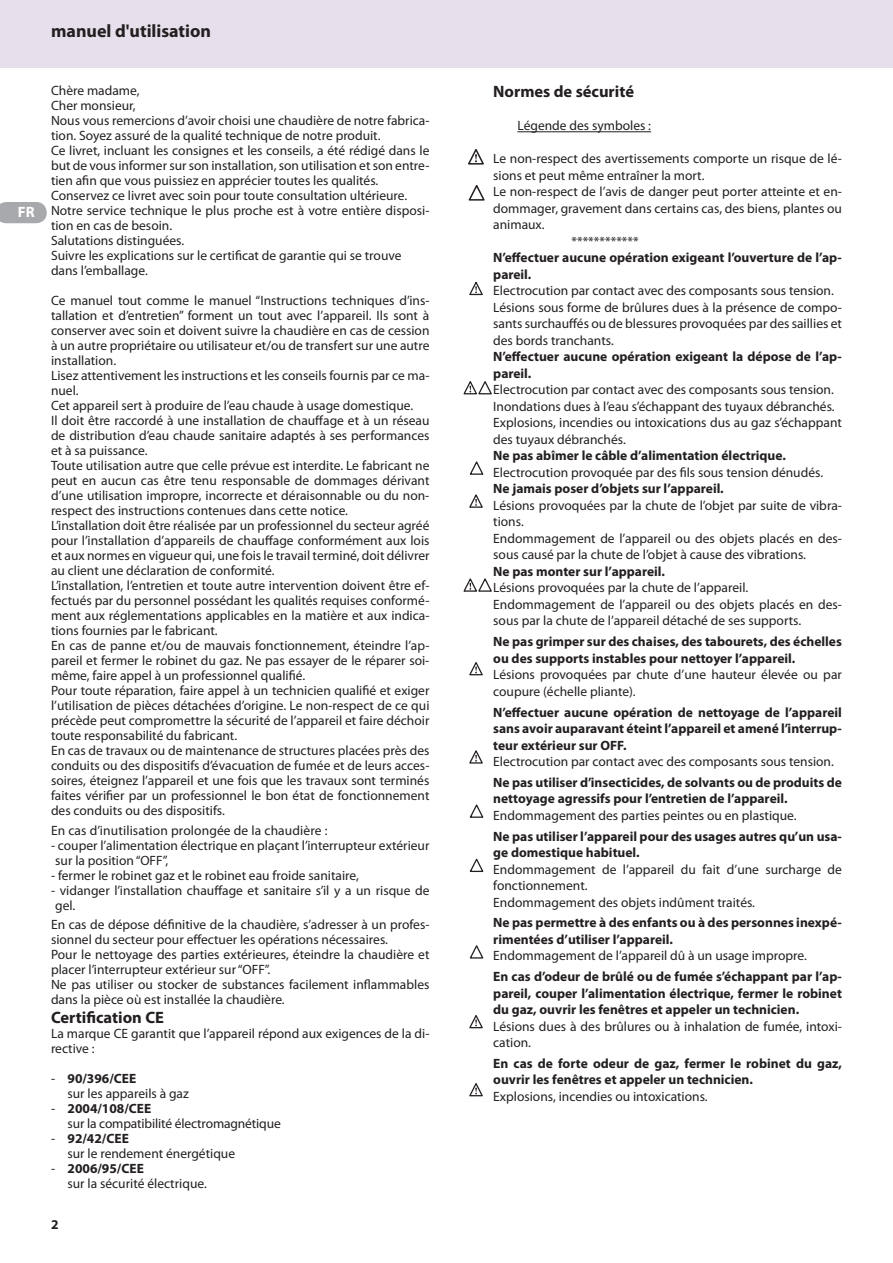
<style>
.page{position:relative;width:893px;height:1263px;background:#fff}
.page>*{position:absolute;margin:0;border:0;box-sizing:border-box;transform-origin:0 0}
.t1{font:700 18px "Myriad Pro";color:#231f20}
.t2{font:700 16.5px "Myriad Pro";color:#231f20}
.t3{font:700 15px "Myriad Pro";color:#fff}
.t4{font:13.5px/15px "Myriad Pro";color:#231f20}
.t5{font:700 13.5px/16.5px "Myriad Pro";color:#231f20}
.s1{font-weight:700}
</style>
<div class="page">
<div style="left:0;top:0;width:893px;height:68px;background:#e8dfec"></div>
<svg style="left:0;top:202px;width:47px;height:21px"></svg>
<hr style="left:517px;top:131px;width:134px;height:1px;background:#231f20">
<svg style="left:469px;top:282px;width:14px;height:13px"></svg>
<svg style="left:469px;top:461px;width:14px;height:14px"></svg>
<svg style="left:463px;top:578px;width:29px;height:14px"></svg>
<svg style="left:468px;top:149px;width:16px;height:16px"></svg>
<svg style="left:468px;top:185px;width:17px;height:16px"></svg>
<svg style="left:469px;top:494px;width:14px;height:14px"></svg>
<svg style="left:463px;top:381px;width:29px;height:13px"></svg>
<svg style="left:469px;top:662px;width:14px;height:13px"></svg>
<svg style="left:469px;top:750px;width:14px;height:14px"></svg>
<svg style="left:469px;top:804px;width:14px;height:14px"></svg>
<svg style="left:469px;top:859px;width:14px;height:13px"></svg>
<svg style="left:469px;top:945px;width:14px;height:13px"></svg>
<svg style="left:469px;top:1015px;width:14px;height:13px"></svg>
<svg style="left:469px;top:1083px;width:14px;height:13px"></svg>
<h1 class="t1" style="left:51px;top:19px;width:162px">manuel d'utilisation</h1>
<p class="t3" style="left:18px;top:202px;width:18px">FR</p>
<p class="t4" style="left:51px;top:83px;width:380px">Chère madame,<br>Cher monsieur,<br>Nous vous remercions d’avoir choisi une chaudière de notre fabrica&shy;tion. Soyez assuré de la qualité technique de notre produit.<br>Ce livret, incluant les consignes et les conseils, a été rédigé dans le but de vous informer sur son installation, son utilisation et son entre&shy;tien afin que vous puissiez en apprécier toutes les qualités.<br>Conservez ce livret avec soin pour toute consultation ultérieure.<br>Notre service technique le plus proche est à votre entière disposi&shy;tion en cas de besoin.<br>Salutations distinguées.<br>Suivre les explications sur le certificat de garantie qui se trouve dans l’emballage.</p>
<p class="t4" style="left:51px;top:293px;width:380px">Ce manuel tout comme le manuel “Instructions techniques d’ins&shy;tallation et d’entretien” forment un tout avec l’appareil. Ils sont à conserver avec soin et doivent suivre la chaudière en cas de cession à un autre propriétaire ou utilisateur et/ou de transfert sur une autre installation.<br>Lisez attentivement les instructions et les conseils fournis par ce ma&shy;nuel.<br>Cet appareil sert à produire de l’eau chaude à usage domestique.<br>Il doit être raccordé à une installation de chauffage et à un réseau de distribution d’eau chaude sanitaire adaptés à ses performances et à sa puissance.<br>Toute utilisation autre que celle prévue est interdite. Le fabricant ne peut en aucun cas être tenu responsable de dommages dérivant d’une utilisation impropre, incorrecte et déraisonnable ou du non&shy;respect des instructions contenues dans cette notice.<br>L’installation doit être réalisée par un professionnel du secteur agréé pour l’installation d’appareils de chauffage conformément aux lois et aux normes en vigueur qui, une fois le travail terminé, doit délivrer au client une déclaration de conformité.<br>L’installation, l’entretien et toute autre intervention doivent être ef&shy;fectués par du personnel possédant les qualités requises conformé&shy;ment aux réglementations applicables en la matière et aux indica&shy;tions fournies par le fabricant.<br>En cas de panne et/ou de mauvais fonctionnement, éteindre l’ap&shy;pareil et fermer le robinet du gaz. Ne pas essayer de le réparer soi&shy;même, faire appel à un professionnel qualifié.<br>Pour toute réparation, faire appel à un technicien qualifié et exiger l’utilisation de pièces détachées d’origine. Le non-respect de ce qui précède peut compromettre la sécurité de l’appareil et faire déchoir toute responsabilité du fabricant.<br>En cas de travaux ou de maintenance de structures placées près des conduits ou des dispositifs d’évacuation de fumée et de leurs acces&shy;soires, éteignez l’appareil et une fois que les travaux sont terminés faites vérifier par un professionnel le bon état de fonctionnement des conduits ou des dispositifs.</p>
<p class="t4" style="left:51px;top:822px;width:278px">En cas d’inutilisation prolongée de la chaudière :</p>
<p class="t4" style="left:55px;top:837px;width:376px;text-indent:-4px">- couper l’alimentation électrique en plaçant l’interrupteur extérieur sur la position “OFF”,</p>
<p class="t4" style="left:51px;top:867px;width:309px">- fermer le robinet gaz et le robinet eau froide sanitaire,</p>
<p class="t4" style="left:55px;top:882px;width:376px;text-indent:-4px">- vidanger l’installation chauffage et sanitaire s’il y a un risque de gel.</p>
<p class="t4" style="left:51px;top:916px;width:380px">En cas de dépose définitive de la chaudière, s’adresser à un profes&shy;sionnel du secteur pour effectuer les opérations nécessaires.<br>Pour le nettoyage des parties extérieures, éteindre la chaudière et placer l’interrupteur extérieur sur “OFF”.<br>Ne pas utiliser ou stocker de substances facilement inflammables dans la pièce où est installée la chaudière.</p>
<p class="t2" style="left:51px;top:1007px;width:114px">Certification CE</p>
<p class="t4" style="left:51px;top:1026px;width:380px">La marque CE garantit que l’appareil répond aux exigences de la di&shy;rective :</p>
<p class="t4" style="left:68px;top:1071px;width:123px;text-indent:-16px">- <span class="s1">90/396/CEE<br></span>sur les appareils à gaz</p>
<p class="t4" style="left:68px;top:1101px;width:215px;text-indent:-16px">- <span class="s1">2004/108/CEE<br></span>sur la compatibilité électromagnétique</p>
<p class="t4" style="left:68px;top:1131px;width:169px;text-indent:-16px">- <span class="s1">92/42/CEE<br></span>sur le rendement énergétique</p>
<p class="t4" style="left:68px;top:1161px;width:141px;text-indent:-16px">- <span class="s1">2006/95/CEE<br></span>sur la sécurité électrique.</p>
<p class="t2" style="left:493px;top:81px;width:142px">Normes de sécurité</p>
<p class="t4" style="left:517px;top:118px;width:135px">Légende des symboles :</p>
<p class="t4" style="left:493px;top:151px;width:350px">Le non-respect des avertissements comporte un risque de lé-</p>
<p class="t4" style="left:493px;top:168px;width:213px">sions et peut même entraîner la mort.</p>
<p class="t4" style="left:493px;top:184px;width:350px">Le non-respect de l’avis de danger peut porter atteinte et en-</p>
<p class="t4" style="left:493px;top:201px;width:350px">dommager, gravement dans certains cas, des biens, plantes ou</p>
<p class="t4" style="left:493px;top:217px;width:53px">animaux.</p>
<p class="t4" style="left:571px;top:234px;width:69px">************</p>
<p class="t5" style="left:493px;top:249px;width:350px">N’effectuer aucune opération exigeant l’ouverture de l’ap&shy;pareil.</p>
<p class="t4" style="left:493px;top:282px;width:350px;line-height:16.5px">Electrocution par contact avec des composants sous tension.<br>Lésions sous forme de brûlures dues à la présence de compo&shy;sants surchauffés ou de blessures provoquées par des saillies et des bords tranchants.</p>
<p class="t5" style="left:493px;top:348px;width:350px">N’effectuer aucune opération exigeant la dépose de l’ap&shy;pareil.</p>
<p class="t4" style="left:493px;top:381px;width:350px;line-height:16.5px">Electrocution par contact avec des composants sous tension.<br>Inondations dues à l’eau s’échappant des tuyaux débranchés.<br>Explosions, incendies ou intoxications dus au gaz s’échappant des tuyaux débranchés.</p>
<p class="t5" style="left:493px;top:447px;width:294px">Ne pas abîmer le câble d’alimentation électrique.</p>
<p class="t4" style="left:493px;top:465px;width:331px">Electrocution provoquée par des fils sous tension dénudés.</p>
<p class="t5" style="left:493px;top:480px;width:232px">Ne jamais poser d’objets sur l’appareil.</p>
<p class="t4" style="left:493px;top:497px;width:350px;line-height:16.5px">Lésions provoquées par la chute de l’objet par suite de vibra&shy;tions.<br>Endommagement de l’appareil ou des objets placés en des&shy;sous causé par la chute de l’objet à cause des vibrations.</p>
<p class="t5" style="left:493px;top:563px;width:173px">Ne pas monter sur l’appareil.</p>
<p class="t4" style="left:493px;top:579px;width:350px;line-height:16.5px">Lésions provoquées par la chute de l’appareil.<br>Endommagement de l’appareil ou des objets placés en des&shy;sous par la chute de l’appareil détaché de ses supports.</p>
<p class="t5" style="left:493px;top:633px;width:350px">Ne pas grimper sur des chaises, des tabourets, des échelles ou des supports instables pour nettoyer l’appareil.</p>
<p class="t4" style="left:493px;top:666px;width:350px;line-height:16.5px">Lésions provoquées par chute d’une hauteur élevée ou par coupure (échelle pliante).</p>
<p class="t5" style="left:493px;top:703px;width:350px;text-align:justify">N’effectuer aucune opération de nettoyage de l’appareil sans avoir auparavant éteint l’appareil et amené l’interrup&shy;teur extérieur sur OFF.</p>
<p class="t4" style="left:493px;top:754px;width:342px">Electrocution par contact avec des composants sous tension.</p>
<p class="t5" style="left:493px;top:773px;width:350px">Ne pas utiliser d’insecticides, de solvants ou de produits de nettoyage agressifs pour l’entretien de l’appareil.</p>
<p class="t4" style="left:493px;top:807px;width:305px">Endommagement des parties peintes ou en plastique.</p>
<p class="t5" style="left:493px;top:827px;width:350px">Ne pas utiliser l’appareil pour des usages autres qu’un usa&shy;ge domestique habituel.</p>
<p class="t4" style="left:493px;top:860px;width:350px;line-height:16.5px">Endommagement de l’appareil du fait d’une surcharge de fonctionnement.<br>Endommagement des objets indûment traités.</p>
<p class="t5" style="left:493px;top:914px;width:350px">Ne pas permettre à des enfants ou à des personnes inexpé&shy;rimentées d’utiliser l’appareil.</p>
<p class="t4" style="left:493px;top:948px;width:315px">Endommagement de l’appareil dû à un usage impropre.</p>
<p class="t5" style="left:493px;top:968px;width:350px;text-align:justify">En cas d’odeur de brûlé ou de fumée s’échappant par l’ap&shy;pareil, couper l’alimentation électrique, fermer le robinet du gaz, ouvrir les fenêtres et appeler un technicien.</p>
<p class="t4" style="left:493px;top:1017px;width:350px;line-height:16.5px">Lésions dues à des brûlures ou à inhalation de fumée, intoxi&shy;cation.</p>
<p class="t5" style="left:493px;top:1054px;width:350px">En cas de forte odeur de gaz, fermer le robinet du gaz, ouvrir les fenêtres et appeler un technicien.</p>
<p class="t4" style="left:493px;top:1088px;width:216px">Explosions, incendies ou intoxications.</p>
</div>
